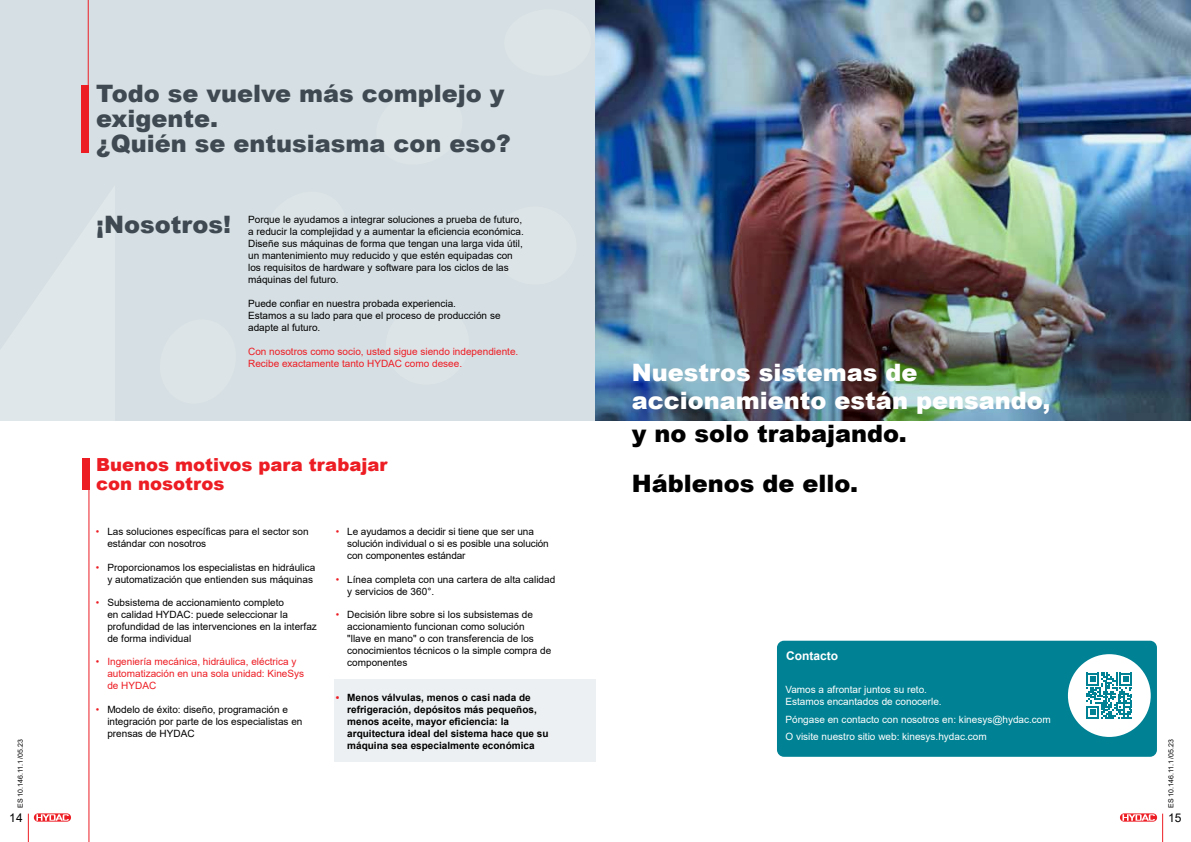
<style>
.page{position:relative;width:1191px;height:842px;background:#fff}
.page>*{position:absolute;margin:0;border:0;box-sizing:border-box;transform-origin:0 0}
.t1{font:900 24px/25px "Arial";color:#3e4951}
.t2{font:900 24px/28px "Arial";color:#fff}
.t3{font:900 24px/50px "Arial";color:#000}
.t4{font:900 18px/19px "Arial";color:#ed1d24}
.t5{font:700 12px "Arial";color:#fff}
.t6{font:12px "Arial";color:#000}
.t7{font:10px/12px "Arial";color:#000}
.t8{font:10px/12px "Arial";color:#ed1d24}
.t9{font:700 10px/12px "Arial";color:#000}
.t10{font:10px/12px "Arial";color:#fff}
.t11{font:7px "Arial";color:#000}
.s1{color:#ed1d24}
</style>
<div class="page">
<div style="left:0;top:0;width:1191px;height:421px;background:#d6dfe3"></div>
<div style="left:333px;top:679px;width:262px;height:83px;background:#edf0f2"></div>
<hr style="left:88px;top:0;width:1px;height:117px;background:#ed1d24">
<div style="left:81px;top:85px;width:8px;height:67px;background:#ed1d24"></div>
<hr style="left:89px;top:470px;width:1px;height:372px;background:#ed1d24">
<div style="left:82px;top:458px;width:7px;height:32px;background:#ed1d24"></div>
<div style="left:777px;top:641px;width:380px;height:116px;background:#008294;border-radius:7px"></div>
<div style="left:1068px;top:654px;width:82px;height:83px;background:#fff;border-radius:50%"></div>
<svg style="left:1086px;top:673px;width:46px;height:45px"></svg>
<img style="left:595px;top:0;width:596px;height:421px">
<svg style="left:28px;top:814px;width:1px;height:28px"></svg>
<svg style="left:1162px;top:814px;width:1px;height:28px"></svg>
<svg style="left:34px;top:813px;width:37px;height:9px"></svg>
<svg style="left:36px;top:814px;width:33px;height:7px"></svg>
<div style="left:1119px;top:813px;width:38px;height:9px;border:1px solid #fff;border-radius:4px"></div>
<svg style="left:1120px;top:813px;width:37px;height:9px"></svg>
<svg style="left:1122px;top:814px;width:32px;height:7px"></svg>
<h1 class="t1" style="left:96px;top:80px;width:416px">Todo se vuelve más complejo y exigente.<br>¿Quién se entusiasma con eso?</h1>
<p class="t7" style="left:248px;top:213px;width:277px">Porque le ayudamos a integrar soluciones a prueba de futuro, a reducir la complejidad y a aumentar la eficiencia económica.<br>Diseñe sus máquinas de forma que tengan una larga vida útil, un mantenimiento muy reducido y que estén equipadas con los requisitos de hardware y software para los ciclos de las máquinas del futuro.</p>
<p class="t7" style="left:248px;top:297px;width:254px">Puede confiar en nuestra probada experiencia.<br>Estamos a su lado para que el proceso de producción se adapte al futuro.</p>
<p class="t8" style="left:248px;top:345px;width:272px">Con nosotros como socio, usted sigue siendo independiente.<br>Recibe exactamente tanto HYDAC como desee.</p>
<h1 class="t1" style="left:96px;top:211px;width:137px">¡Nosotros!</h1>
<h1 class="t2" style="left:632px;top:358px;width:420px">Nuestros sistemas de accionamiento están pensando,</h1>
<h1 class="t3" style="left:632px;top:408px;width:276px">y no solo trabajando.<br>Háblenos de ello.</h1>
<h2 class="t4" style="left:96px;top:455px;width:293px">Buenos motivos para trabajar con nosotros</h2>
<p class="t7" style="left:107px;top:526px;width:203px;text-indent:-11px"><span class="s1">•</span> Las soluciones específicas para el sector son estándar con nosotros</p>
<p class="t7" style="left:96px;top:561px;width:221px;text-align:right"><span class="s1">•</span> Proporcionamos los especialistas en hidráulica y automatización que entienden sus máquinas</p>
<p class="t7" style="left:107px;top:596px;width:211px;text-indent:-11px"><span class="s1">•</span> Subsistema de accionamiento completo<br>en calidad HYDAC: puede seleccionar la profundidad de las intervenciones en la interfaz de forma individual</p>
<p class="t8" style="left:107px;top:656px;width:198px;text-indent:-11px">• Ingeniería mecánica, hidráulica, eléctrica y automatización en una sola unidad: KineSys de HYDAC</p>
<p class="t7" style="left:107px;top:703px;width:197px;text-indent:-11px"><span class="s1">•</span> Modelo de éxito: diseño, programación e integración por parte de los especialistas en prensas de HYDAC</p>
<p class="t7" style="left:347px;top:526px;width:203px;text-indent:-11px"><span class="s1">•</span> Le ayudamos a decidir si tiene que ser una solución individual o si es posible una solución con componentes estándar</p>
<p class="t7" style="left:347px;top:573px;width:209px;text-indent:-11px"><span class="s1">•</span> Línea completa con una cartera de alta calidad y servicios de 360°.</p>
<p class="t7" style="left:347px;top:608px;width:205px;text-indent:-11px"><span class="s1">•</span> Decisión libre sobre si los subsistemas de accionamiento funcionan como solución<br>"llave en mano" o con transferencia de los conocimientos técnicos o la simple compra de componentes</p>
<p class="t9" style="left:347px;top:692px;width:203px;text-indent:-11px"><span class="s1">•</span> Menos válvulas, menos o casi nada de refrigeración, depósitos más pequeños, menos aceite, mayor eficiencia: la arquitectura ideal del sistema hace que su máquina sea especialmente económica</p>
<p class="t10" style="left:785px;top:683px;width:158px">Vamos a afrontar juntos su reto.<br>Estamos encantados de conocerle.</p>
<p class="t5" style="left:786px;top:647px;width:53px">Contacto</p>
<p class="t10" style="left:785px;top:710px;width:267px;line-height:17.7px">Póngase en contacto con nosotros en: kinesys@hydac.com<br>O visite nuestro sitio web: kinesys.hydac.com</p>
<p class="t11" style="left:15px;top:808px;width:70px;rotate:-90deg">ES 10.146.11.1/05.23</p>
<p class="t11" style="left:1166px;top:808px;width:70px;rotate:-90deg">ES 10.146.11.1/05.23</p>
<p class="t6" style="left:9px;top:810px;width:15px">14</p>
<p class="t6" style="left:1168px;top:810px;width:15px">15</p>
</div>
